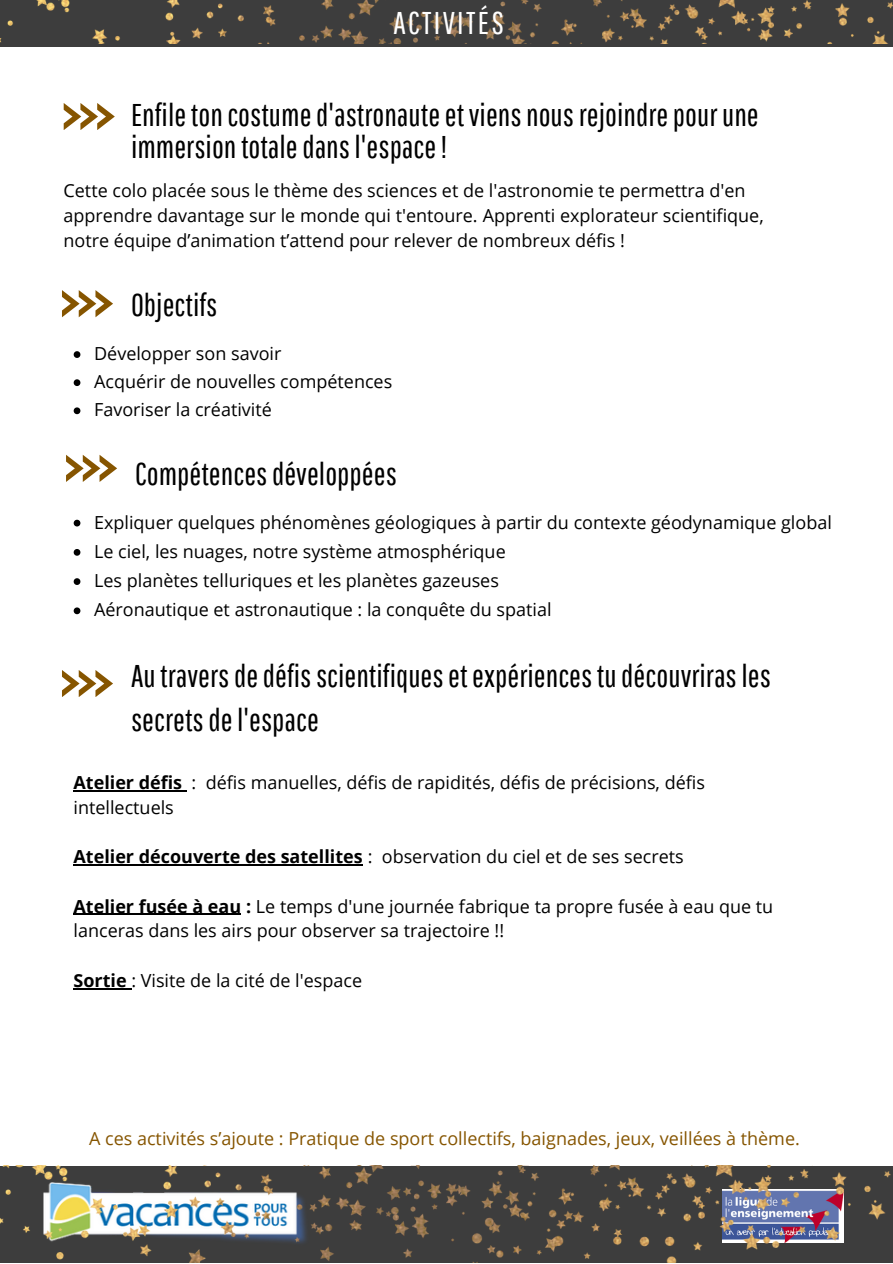
<style>
.page{position:relative;width:893px;height:1264px;background:#fff}
.page>*{position:absolute;margin:0;border:0;box-sizing:border-box;transform-origin:0 0}
.t1{font:31.5px/31.5px "Pathway Gothic One";color:#000}
.t2{font:31.5px "Pathway Gothic One";letter-spacing:.075em;color:#fff}
.t3{font:18px/24.8px "Open Sans";color:#000}
.t4{font:18px "Open Sans";color:#865500}
.s1{font-weight:700}
</style>
<div class="page">
<div style="left:0;top:0;width:892px;height:47px;background:#3d3d3d"></div>
<img style="left:0;top:0;width:892px;height:44px">
<svg style="left:64px;top:103px;width:51px;height:27px"></svg>
<svg style="left:62px;top:290px;width:51px;height:27px"></svg>
<img style="left:0;top:1165px;width:892px;height:97px">
<svg style="left:66px;top:455px;width:51px;height:26px"></svg>
<svg style="left:74px;top:351px;width:6px;height:7px"></svg>
<svg style="left:74px;top:379px;width:6px;height:7px"></svg>
<svg style="left:74px;top:407px;width:6px;height:7px"></svg>
<svg style="left:74px;top:519px;width:6px;height:7px"></svg>
<svg style="left:74px;top:549px;width:6px;height:6px"></svg>
<svg style="left:74px;top:578px;width:6px;height:7px"></svg>
<svg style="left:74px;top:607px;width:6px;height:7px"></svg>
<svg style="left:62px;top:670px;width:51px;height:27px"></svg>
<hr style="left:74px;top:790px;width:108px;height:1px;background:#000">
<hr style="left:74px;top:864px;width:289px;height:1px;background:#000">
<hr style="left:74px;top:913px;width:167px;height:1px;background:#000">
<hr style="left:74px;top:988px;width:53px;height:1px;background:#000">
<p class="t2" style="left:393px;top:4px;width:112px">ACTIVITÉS</p>
<p class="t1" style="left:131px;top:98px;width:629px">Enfiletoncostumed'astronauteetviensnousrejoindrepourune immersiontotaledansl'espace!</p>
<p class="t3" style="left:64px;top:178px;width:701px">Cette colo placée sous le thème des sciences et de l'astronomie te permettra d'en apprendre davantage sur le monde qui t'entoure. Apprenti explorateur scientifique, notre équipe d’animation t’attend pour relever de nombreux défis !</p>
<p class="t1" style="left:131px;top:288px;width:88px">Objectifs</p>
<p class="t3" style="left:94px;top:341px;width:189px">Développer son savoir</p>
<p class="t3" style="left:94px;top:369px;width:299px">Acquérir de nouvelles compétences</p>
<p class="t3" style="left:94px;top:397px;width:179px">Favoriser la créativité</p>
<p class="t1" style="left:135px;top:457px;width:263px">Compétencesdéveloppées</p>
<p class="t3" style="left:94px;top:509px;width:739px">Expliquer quelques phénomènes géologiques à partir du contexte géodynamique global</p>
<p class="t3" style="left:94px;top:538px;width:413px">Le ciel, les nuages, notre système atmosphérique</p>
<p class="t3" style="left:94px;top:568px;width:406px">Les planètes telluriques et les planètes gazeuses</p>
<p class="t3" style="left:94px;top:597px;width:459px">Aéronautique et astronautique : la conquête du spatial</p>
<p class="t1" style="left:131px;top:653px;width:641px;line-height:43.8px">Autraversdedéfisscientifiquesetexpériencestudécouvrirasles secretsdel'espace</p>
<p class="t3" style="left:74px;top:769px;width:633px"><span class="s1">Atelier défis</span> : défis manuelles, défis de rapidités, défis de précisions, défis intellectuels</p>
<p class="t3" style="left:74px;top:843px;width:611px"><span class="s1">Atelier découverte des satellites</span> : observation du ciel et de ses secrets</p>
<p class="t3" style="left:74px;top:893px;width:701px"><span class="s1">Atelier fusée à eau :</span> Le temps d'une journée fabrique ta propre fusée à eau que tu lanceras dans les airs pour observer sa trajectoire !!</p>
<p class="t3" style="left:74px;top:967px;width:290px"><span class="s1">Sortie</span> : Visite de la cité de l'espace</p>
<p class="t4" style="left:89px;top:1125px;width:712px">A ces activités s’ajoute : Pratique de sport collectifs, baignades, jeux, veillées à thème.</p>
</div>
